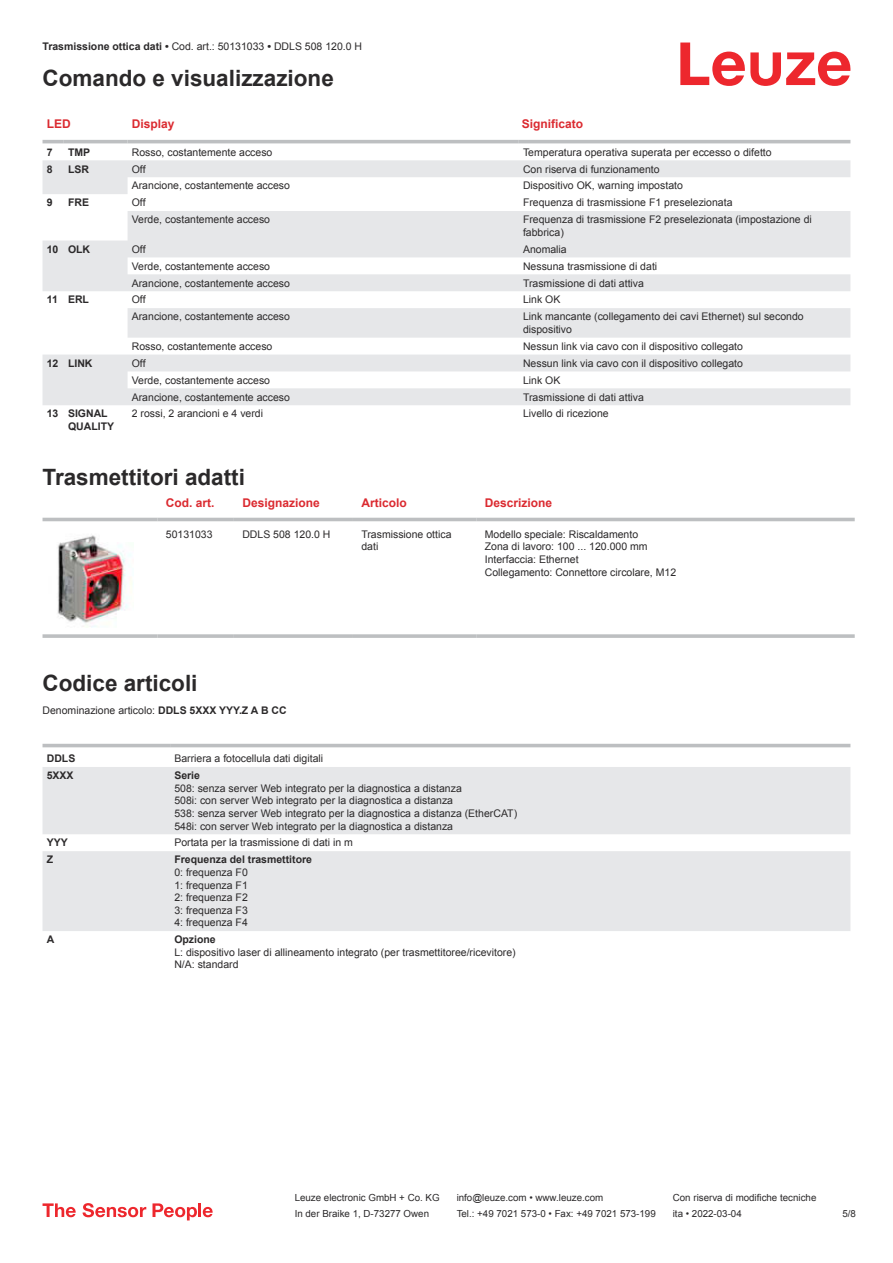
<style>
.page{position:relative;width:893px;height:1263px;background:#fff}
.page>*{position:absolute;margin:0;border:0;box-sizing:border-box;transform-origin:0 0}
.t1{font:700 22.5px "Arial";color:#2b292a}
.t2{font:700 12px "Arial";color:#db2a30}
.t3{font:10.5px/12.6px "Arial";color:#2b292a}
.t4{font:700 10.5px/12.6px "Arial";color:#2b292a}
.t5{font:9.75px "Arial";color:#2b292a}
.s1{font-weight:700}
</style>
<div class="page">
<svg style="left:680px;top:43px;width:170px;height:43px"></svg>
<svg style="left:43px;top:160px;width:807px;height:245px;fill:#e6e7e9"></svg>
<hr style="left:43px;top:140px;width:21px;height:3px;background:#bdbfc1">
<hr style="left:64px;top:140px;width:64px;height:3px;background:#bdbfc1">
<hr style="left:128px;top:140px;width:391px;height:3px;background:#bdbfc1">
<hr style="left:519px;top:140px;width:331px;height:3px;background:#bdbfc1">
<div style="left:43px;top:517px;width:812px;height:5px;background:#eceded"></div>
<hr style="left:43px;top:518px;width:114px;height:3px;background:#bdbfc1">
<hr style="left:157px;top:518px;width:77px;height:3px;background:#bdbfc1">
<hr style="left:234px;top:518px;width:119px;height:3px;background:#bdbfc1">
<hr style="left:353px;top:518px;width:123px;height:3px;background:#bdbfc1">
<hr style="left:476px;top:518px;width:379px;height:3px;background:#bdbfc1">
<svg style="left:43px;top:634px;width:114px;height:4px"></svg>
<svg style="left:157px;top:634px;width:77px;height:4px"></svg>
<svg style="left:234px;top:634px;width:119px;height:4px"></svg>
<svg style="left:353px;top:634px;width:123px;height:4px"></svg>
<svg style="left:476px;top:634px;width:379px;height:4px;background:#c3c5c7"></svg>
<img style="left:57px;top:535px;width:75px;height:92px">
<div style="left:43px;top:743px;width:807px;height:5px;background:#ebeced"></div>
<svg style="left:43px;top:767px;width:807px;height:164px;background:#e8e9eb"></svg>
<hr style="left:43px;top:744px;width:127px;height:3px;background:#bdbfc1">
<hr style="left:170px;top:744px;width:680px;height:3px;background:#bdbfc1">
<svg style="left:43px;top:1203px;width:33px;height:14px"></svg>
<svg style="left:83px;top:1203px;width:63px;height:14px"></svg>
<svg style="left:153px;top:1203px;width:44px;height:17px"></svg>
<hr style="left:198px;top:1203px;width:3px;height:14px;background:#ed272d">
<svg style="left:203px;top:1207px;width:10px;height:10px"></svg>
<p class="t3" style="left:43px;top:41px;width:321px"><span class="s1">Trasmissione ottica dati •</span> Cod. art.: 50131033 <span class="s1">•</span> DDLS 508 120.0 H</p>
<h1 class="t1" style="left:43px;top:70px;width:293px">Comando e visualizzazione</h1>
<p class="t2" style="left:47px;top:119px;width:25px">LED</p>
<p class="t2" style="left:132px;top:119px;width:44px">Display</p>
<p class="t2" style="left:522px;top:119px;width:63px">Significato</p>
<p class="t4" style="left:47px;top:147px;width:7px">7</p>
<p class="t4" style="left:68px;top:147px;width:24px">TMP</p>
<p class="t3" style="left:132px;top:147px;width:142px">Rosso, costantemente acceso</p>
<p class="t3" style="left:523px;top:147px;width:250px">Temperatura operativa superata per eccesso o difetto</p>
<p class="t4" style="left:47px;top:163px;width:7px">8</p>
<p class="t4" style="left:68px;top:163px;width:23px">LSR</p>
<p class="t3" style="left:132px;top:163px;width:15px">Off</p>
<p class="t3" style="left:523px;top:163px;width:138px">Con riserva di funzionamento</p>
<p class="t3" style="left:132px;top:180px;width:160px">Arancione, costantemente acceso</p>
<p class="t3" style="left:523px;top:180px;width:161px">Dispositivo OK, warning impostato</p>
<p class="t4" style="left:47px;top:197px;width:7px">9</p>
<p class="t4" style="left:68px;top:197px;width:23px">FRE</p>
<p class="t3" style="left:132px;top:197px;width:15px">Off</p>
<p class="t3" style="left:523px;top:197px;width:211px">Frequenza di trasmissione F1 preselezionata</p>
<p class="t3" style="left:132px;top:214px;width:140px">Verde, costantemente acceso</p>
<p class="t3" style="left:523px;top:214px;width:290px">Frequenza di trasmissione F2 preselezionata (impostazione di fabbrica)</p>
<p class="t4" style="left:47px;top:244px;width:45px">10 OLK</p>
<p class="t3" style="left:132px;top:244px;width:15px">Off</p>
<p class="t3" style="left:523px;top:244px;width:45px">Anomalia</p>
<p class="t3" style="left:132px;top:261px;width:140px">Verde, costantemente acceso</p>
<p class="t3" style="left:523px;top:261px;width:136px">Nessuna trasmissione di dati</p>
<p class="t3" style="left:132px;top:277px;width:160px">Arancione, costantemente acceso</p>
<p class="t3" style="left:523px;top:277px;width:122px">Trasmissione di dati attiva</p>
<p class="t4" style="left:47px;top:294px;width:44px">11 ERL</p>
<p class="t3" style="left:132px;top:294px;width:15px">Off</p>
<p class="t3" style="left:523px;top:294px;width:39px">Link OK</p>
<p class="t3" style="left:132px;top:311px;width:160px">Arancione, costantemente acceso</p>
<p class="t3" style="left:523px;top:311px;width:282px">Link mancante (collegamento dei cavi Ethernet) sul secondo dispositivo</p>
<p class="t3" style="left:132px;top:341px;width:142px">Rosso, costantemente acceso</p>
<p class="t3" style="left:523px;top:341px;width:221px">Nessun link via cavo con il dispositivo collegato</p>
<p class="t4" style="left:47px;top:358px;width:47px">12 LINK</p>
<p class="t3" style="left:132px;top:358px;width:15px">Off</p>
<p class="t3" style="left:523px;top:358px;width:221px">Nessun link via cavo con il dispositivo collegato</p>
<p class="t3" style="left:132px;top:375px;width:140px">Verde, costantemente acceso</p>
<p class="t3" style="left:523px;top:375px;width:39px">Link OK</p>
<p class="t3" style="left:132px;top:391px;width:160px">Arancione, costantemente acceso</p>
<p class="t3" style="left:523px;top:391px;width:122px">Trasmissione di dati attiva</p>
<p class="t4" style="left:68px;top:408px;width:48px;text-indent:-21px">13 SIGNAL<br>QUALITY</p>
<p class="t3" style="left:132px;top:408px;width:133px">2 rossi, 2 arancioni e 4 verdi</p>
<p class="t3" style="left:523px;top:408px;width:87px">Livello di ricezione</p>
<h1 class="t1" style="left:43px;top:468px;width:204px">Trasmettitori adatti</h1>
<p class="t2" style="left:166px;top:498px;width:50px">Cod. art.</p>
<p class="t2" style="left:242px;top:498px;width:79px">Designazione</p>
<p class="t2" style="left:361px;top:498px;width:47px">Articolo</p>
<p class="t2" style="left:485px;top:498px;width:69px">Descrizione</p>
<p class="t3" style="left:166px;top:529px;width:48px">50131033</p>
<p class="t3" style="left:242px;top:529px;width:90px">DDLS 508 120.0 H</p>
<p class="t3" style="left:361px;top:529px;width:92px">Trasmissione ottica dati</p>
<p class="t3" style="left:485px;top:529px;width:193px">Modello speciale: Riscaldamento<br>Zona di lavoro: 100 ... 120.000 mm Interfaccia: Ethernet<br>Collegamento: Connettore circolare, M12</p>
<h1 class="t1" style="left:43px;top:674px;width:157px">Codice articoli</h1>
<p class="t3" style="left:43px;top:704px;width:246px">Denominazione articolo: <span class="s1">DDLS 5XXX YYY.Z A B CC</span></p>
<p class="t4" style="left:47px;top:753px;width:30px">DDLS</p>
<p class="t3" style="left:174px;top:753px;width:150px">Barriera a fotocellula dati digitali</p>
<p class="t4" style="left:47px;top:770px;width:28px">5XXX</p>
<p class="t4" style="left:174px;top:770px;width:27px">Serie</p>
<p class="t3" style="left:174px;top:783px;width:344px">508: senza server Web integrato per la diagnostica a distanza<br>508i: con server Web integrato per la diagnostica a distanza<br>538: senza server Web integrato per la diagnostica a distanza (EtherCAT)<br>548i: con server Web integrato per la diagnostica a distanza</p>
<p class="t4" style="left:47px;top:837px;width:23px">YYY</p>
<p class="t3" style="left:174px;top:837px;width:180px">Portata per la trasmissione di dati in m</p>
<p class="t4" style="left:47px;top:854px;width:8px">Z</p>
<p class="t4" style="left:174px;top:854px;width:139px">Frequenza del trasmettitore</p>
<p class="t3" style="left:174px;top:867px;width:75px;text-align:justify">0: frequenza F0<br>1: frequenza F1<br>2: frequenza F2<br>3: frequenza F3<br>4: frequenza F4</p>
<p class="t4" style="left:47px;top:934px;width:9px">A</p>
<p class="t4" style="left:174px;top:934px;width:43px">Opzione</p>
<p class="t3" style="left:174px;top:947px;width:343px">L: dispositivo laser di allineamento integrato (per trasmettitoree/ricevitore)<br>N/A: standard</p>
<p class="t5" style="left:295px;top:1194px;width:146px">Leuze electronic GmbH + Co. KG</p>
<p class="t5" style="left:457px;top:1194px;width:148px">info@leuze.com • www.leuze.com</p>
<p class="t5" style="left:673px;top:1194px;width:145px">Con riserva di modifiche tecniche</p>
<p class="t5" style="left:295px;top:1210px;width:136px">In der Braike 1, D-73277 Owen</p>
<p class="t5" style="left:457px;top:1210px;width:201px">Tel.: +49 7021 573-0 • Fax: +49 7021 573-199</p>
<p class="t5" style="left:673px;top:1210px;width:70px">ita • 2022-03-04</p>
<p class="t5" style="left:842px;top:1210px;width:15px">5 /8</p>
</div>
